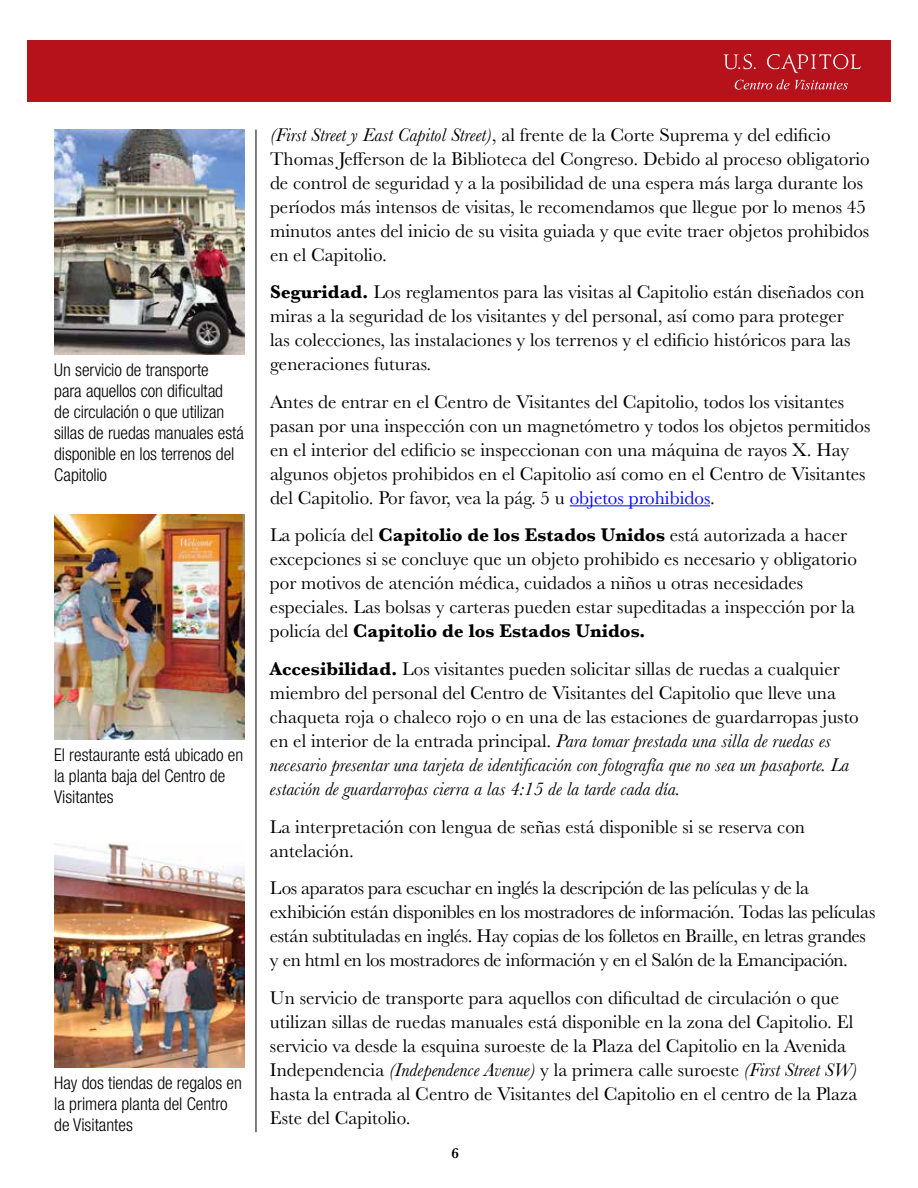
<style>
.page{position:relative;width:918px;height:1188px;background:#fff}
.page>*{position:absolute;margin:0;border:0;box-sizing:border-box;transform-origin:0 0}
.t1{font:19.2px/24px "Baskerville";color:#000}
.t2{font:19.2px/24px "Baskerville";letter-spacing:-.02em;color:#000}
.t3{font:300 condensed 17.7px/21px "Helvetica Neue LT Std";color:#000}
.t4{font:600 15px "Baskerville";color:#000}
.s1{font-style:italic}
.s2{font-weight:700}
.s3{color:#00f}
</style>
<div class="page">
<div style="left:27px;top:40px;width:863px;height:62px;background:#b5121b"></div>
<svg style="left:735px;top:79px;width:113px;height:11px"></svg>
<svg style="left:724px;top:54px;width:137px;height:19px"></svg>
<hr style="left:256px;top:130px;width:1px;height:1002px;background:#000">
<hr style="left:570px;top:505px;width:140px;height:1px;background:#00f">
<img style="left:54px;top:130px;width:191px;height:225px">
<img style="left:54px;top:515px;width:190px;height:225px">
<img style="left:54px;top:842px;width:191px;height:225px">
<p class="t3" style="left:54px;top:359px;width:191px">Un servicio de transporte<br>para aquellos con dificultad<br>de circulación o que utilizan sillas de ruedas manuales está disponible en los terrenos del<br>Capitolio</p>
<p class="t3" style="left:54px;top:744px;width:191px">El restaurante está ubicado en la planta baja del Centro de<br>Visitantes</p>
<p class="t3" style="left:54px;top:1072px;width:189px">Hay dos tiendas de regalos en la primera planta del Centro de Visitantes</p>
<p class="t1" style="left:270px;top:123px;width:601px"><span class="s1">(First Street y East Capitol Street)</span>, al frente de la Corte Suprema y del edificio Thomas Jefferson de la Biblioteca del Congreso. Debido al proceso obligatorio de control de seguridad y a la posibilidad de una espera más larga durante los períodos más intensos de visitas, le recomendamos que llegue por lo menos 45 minutos antes del inicio de su visita guiada y que evite traer objetos prohibidos en el Capitolio.</p>
<p class="t1" style="left:270px;top:281px;width:596px"><span class="s2">Seguridad.</span> Los reglamentos para las visitas al Capitolio están diseñados con miras a la seguridad de los visitantes y del personal, así como para proteger las colecciones, las instalaciones y los terrenos y el edificio históricos para las generaciones futuras.</p>
<p class="t1" style="left:270px;top:390px;width:602px">Antes de entrar en el Centro de Visitantes del Capitolio, todos los visitantes pasan por una inspección con un magnetómetro y todos los objetos permitidos en el interior del edificio se inspeccionan con una máquina de rayos X. Hay algunos objetos prohibidos en el Capitolio así como en el Centro de Visitantes del Capitolio. Por favor, vea la pág. 5 u <span class="s3">objetos prohibidos</span>.</p>
<p class="t1" style="left:270px;top:524px;width:588px">La policía del <span class="s2">Capitolio de los Estados Unidos</span> está autorizada a hacer excepciones si se concluye que un objeto prohibido es necesario y obligatorio por motivos de atención médica, cuidados a niños u otras necesidades especiales. Las bolsas y carteras pueden estar supeditadas a inspección por la policía del <span class="s2">Capitolio de los Estados Unidos.</span></p>
<p class="t1" style="left:270px;top:657px;width:590px"><span class="s2">Accesibilidad.</span> Los visitantes pueden solicitar sillas de ruedas a cualquier miembro del personal del Centro de Visitantes del Capitolio que lleve una chaqueta roja o chaleco rojo o en una de las estaciones de guardarropas justo en el interior de la entrada principal. <span class="s1">Para tomar prestada una silla de ruedas es necesario presentar una tarjeta de identificación con fotografía que no sea un pasaporte. La estación de guardarropas cierra a las 4:15 de la tarde cada día.</span></p>
<p class="t1" style="left:270px;top:815px;width:537px">La interpretación con lengua de señas está disponible si se reserva con antelación.</p>
<p class="t2" style="left:270px;top:876px;width:607px">Los aparatos para escuchar en inglés la descripción de las películas y de la exhibición están disponibles en los mostradores de información. Todas las películas están subtituladas en inglés. Hay copias de los folletos en Braille, en letras grandes y en html en los mostradores de información y en el Salón de la Emancipación.</p>
<p class="t1" style="left:270px;top:986px;width:589px">Un servicio de transporte para aquellos con dificultad de circulación o que utilizan sillas de ruedas manuales está disponible en la zona del Capitolio. El servicio va desde la esquina suroeste de la Plaza del Capitolio en la Avenida Independencia <span class="s1">(Independence Avenue)</span> y la primera calle suroeste <span class="s1">(First Street SW) </span>hasta la entrada al Centro de Visitantes del Capitolio en el centro de la Plaza Este del Capitolio.</p>
<p class="t4" style="left:452px;top:1142px;width:9px">6</p>
</div>
